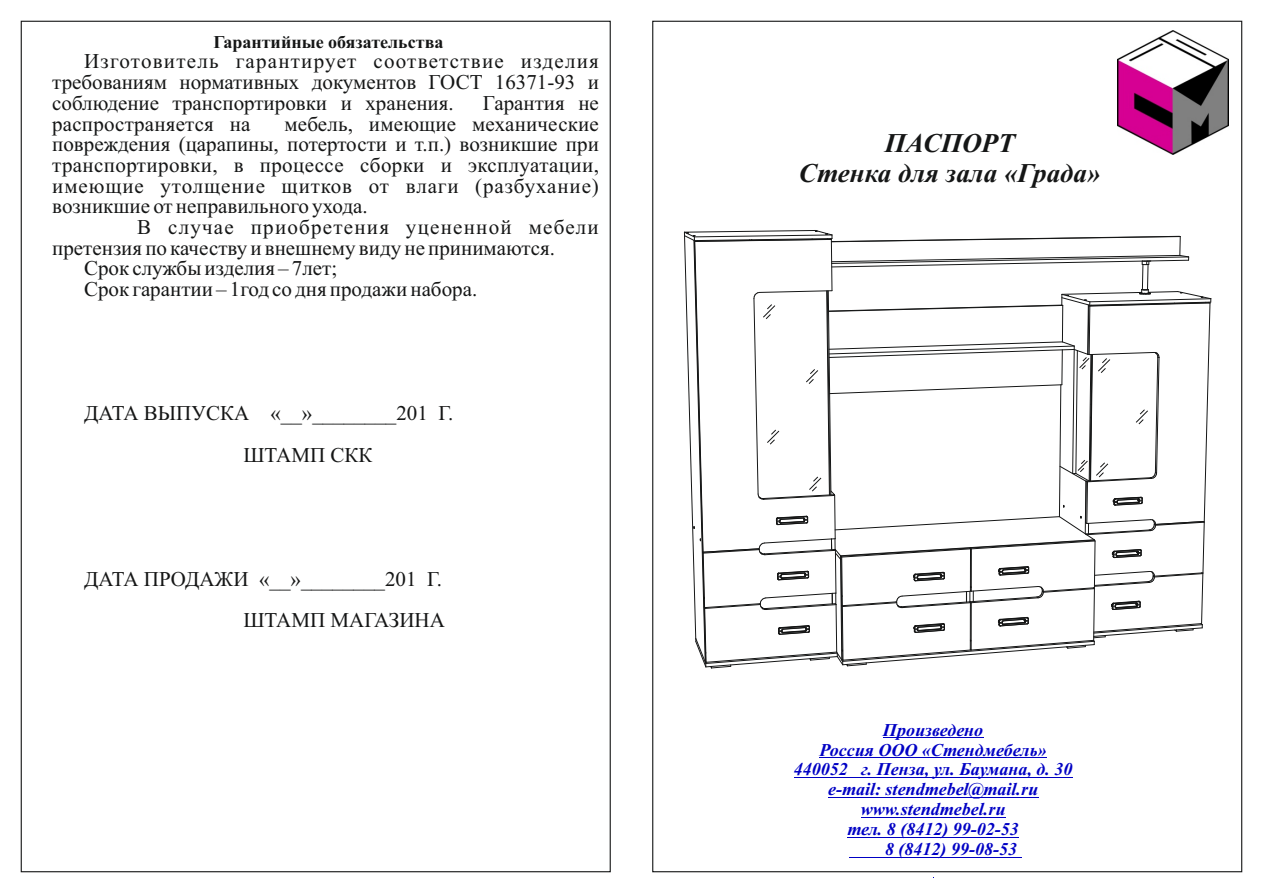
<style>
.page{position:relative;width:1263px;height:893px;background:#fff}
.page>*{position:absolute;margin:0;border:0;box-sizing:border-box;transform-origin:0 0}
.t1{font:italic 700 27px/29.8px "Times New Roman";color:#151616;text-align:center}
.t2{font:21px/20.7px "Times New Roman";color:#151616;text-align:justify}
.t3{font:21px "Times New Roman";letter-spacing:.02em;color:#151616}
.t4{font:21px "Times New Roman";letter-spacing:.04em;color:#151616}
.t5{font:21px "Times New Roman";letter-spacing:.06em;color:#151616}
.t6{font:italic 700 18px "Times New Roman";color:#0000c4}
.t7{font:700 18px "Times New Roman";color:#151616}
</style>
<div class="page">
<img style="left:1118px;top:31px;width:110px;height:123px">
<hr style="left:883px;top:737px;width:100px;height:1px;background:#0000c4">
<hr style="left:819px;top:757px;width:228px;height:1px;background:#0000c4">
<hr style="left:794px;top:777px;width:278px;height:1px;background:#0000c4">
<hr style="left:828px;top:797px;width:47px;height:1px;background:#0000c4">
<hr style="left:881px;top:797px;width:157px;height:1px;background:#0000c4">
<hr style="left:861px;top:817px;width:144px;height:1px;background:#0000c4">
<hr style="left:847px;top:837px;width:172px;height:1px;background:#0000c4">
<hr style="left:849px;top:857px;width:173px;height:1px;background:#0000c4">
<svg style="left:683px;top:230px;width:528px;height:439px"></svg>
<p class="t7" style="left:214px;top:36px;width:231px">Гарантийные обязательства</p>
<p class="t2" style="left:52px;top:53px;width:548px;text-indent:32px">Изготовитель гарантирует соответствие изделия требованиям нормативных документов ГОСТ 16371-93 и соблюдение транспортировки и хранения.</p>
<p class="t2" style="left:483px;top:94px;width:118px">Гарантия не</p>
<p class="t2" style="left:52px;top:115px;width:200px">распространяется на</p>
<p class="t2" style="left:284px;top:115px;width:316px">мебель, имеющие механические</p>
<p class="t2" style="left:52px;top:136px;width:548px">повреждения (царапины, потертости и т.п.) возникшие при</p>
<p class="t3" style="left:52px;top:157px;width:548px">транспортировки, в процессе сборки и эксплуатации,</p>
<p class="t4" style="left:52px;top:178px;width:548px">имеющие утолщение щитков от влаги (разбухание)</p>
<p class="t2" style="left:52px;top:198px;width:317px">возникшие от неправильного ухода.</p>
<p class="t5" style="left:137px;top:219px;width:463px">В случае приобретения уцененной мебели</p>
<p class="t2" style="left:52px;top:239px;width:504px">претензия по качеству и внешнему виду не принимаются.</p>
<p class="t2" style="left:84px;top:260px;width:255px">Срок службы изделия – 7лет;</p>
<p class="t2" style="left:84px;top:281px;width:395px">Срок гарантии – 1год со дня продажи набора.</p>
<p class="t2" style="left:243px;top:395px;width:212px;line-height:41.4px;text-indent:-159px">ДАТА ВЫПУСКА «__»________201 Г.<br>ШТАМП СКК</p>
<p class="t2" style="left:84px;top:560px;width:362px;line-height:41.4px;text-align:right">ДАТА ПРОДАЖИ «__»________201 Г.<br>ШТАМП МАГАЗИНА</p>
<p class="t1" style="left:799px;top:131px;width:303px">ПАСПОРТ<br>Стенка для зала «Града»</p>
<p class="t6" style="left:883px;top:723px;width:102px">Произведено</p>
<p class="t6" style="left:819px;top:743px;width:229px">Россия ООО «Стендмебель»</p>
<p class="t6" style="left:794px;top:763px;width:280px">440052 г. Пенза, ул. Баумана, д. 30</p>
<p class="t6" style="left:828px;top:783px;width:211px">e-mail: stendmebel@mail.ru</p>
<p class="t6" style="left:861px;top:803px;width:146px">www.stendmebel.ru</p>
<p class="t6" style="left:847px;top:823px;width:173px">тел. 8 (8412) 99-02-53</p>
<p class="t6" style="left:885px;top:843px;width:133px">8 (8412) 99-08-53</p>
</div>
